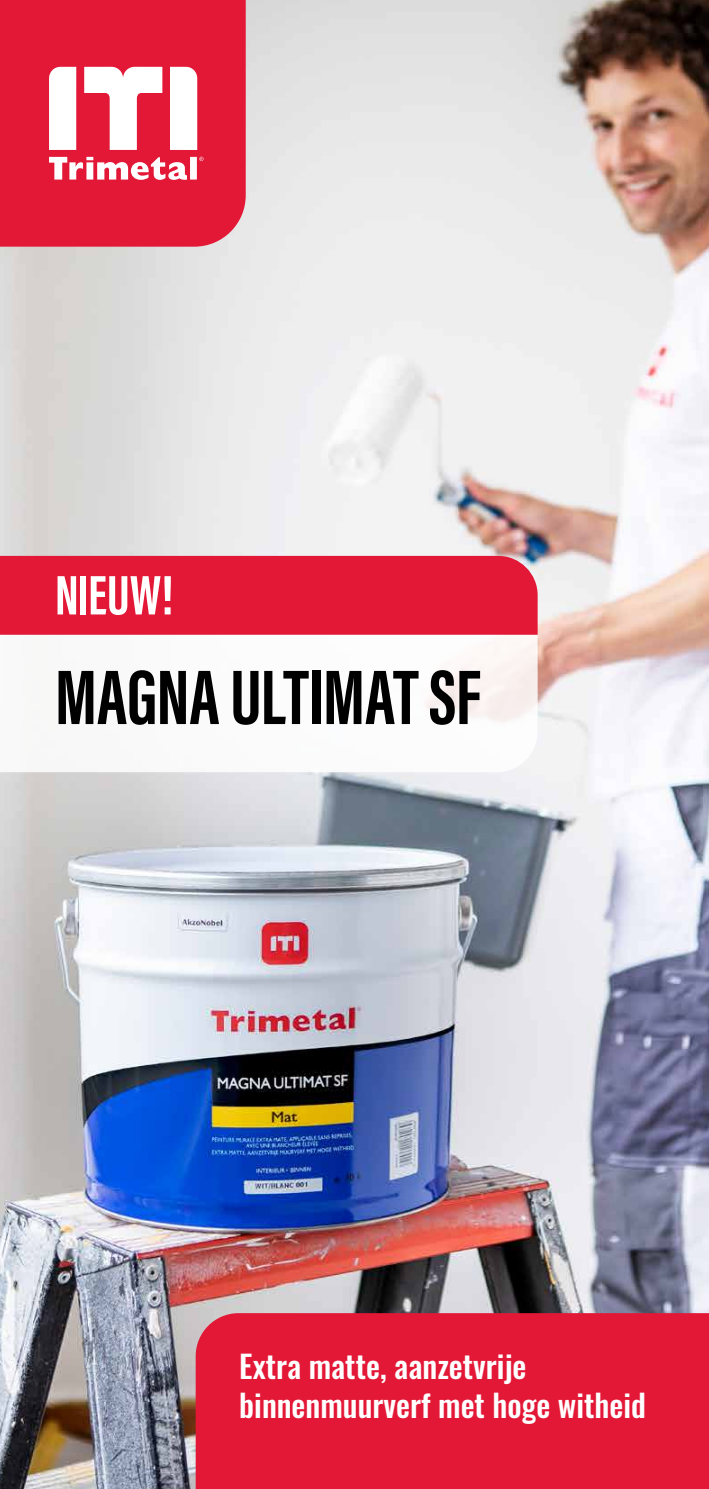
<style>
.page{position:relative;width:709px;height:1489px;background:#fff}
.page>*{position:absolute;margin:0;border:0;box-sizing:border-box;transform-origin:0 0}
.t1{font:79.5px "Acumin Variable Concept";letter-spacing:-.265em;color:#000}
.t2{font:57.25px "Acumin Variable Concept";letter-spacing:-.28em;color:#fff}
.t3{font:500 31.25px/39px "Oswald";color:#fff}
</style>
<div class="page">
<img style="left:0;top:0;width:709px;height:1488px">
<div style="left:0;top:0;width:245px;height:247px;background:#e31837"></div>
<svg style="left:49px;top:67px;width:27px;height:83px"></svg>
<svg style="left:170px;top:67px;width:27px;height:83px"></svg>
<svg style="left:84px;top:67px;width:78px;height:83px"></svg>
<svg style="left:49px;top:157px;width:155px;height:23px"></svg>
<svg style="left:0;top:634px;width:537px;height:138px"></svg>
<div style="left:0;top:556px;width:537px;height:78px;background:#e31837"></div>
<div style="left:196px;top:1312px;width:513px;height:176px;background:#e31837"></div>
<h2 class="t2" style="left:55px;top:555px;width:129px">NIEUW!</h2>
<h1 class="t1" style="left:55px;top:641px;width:446px">MAGNAULTIMATSF</h1>
<p class="t3" style="left:239px;top:1348px;width:408px">Extra matte, aanzetvrije binnenmuurverf met hoge witheid</p>
</div>
